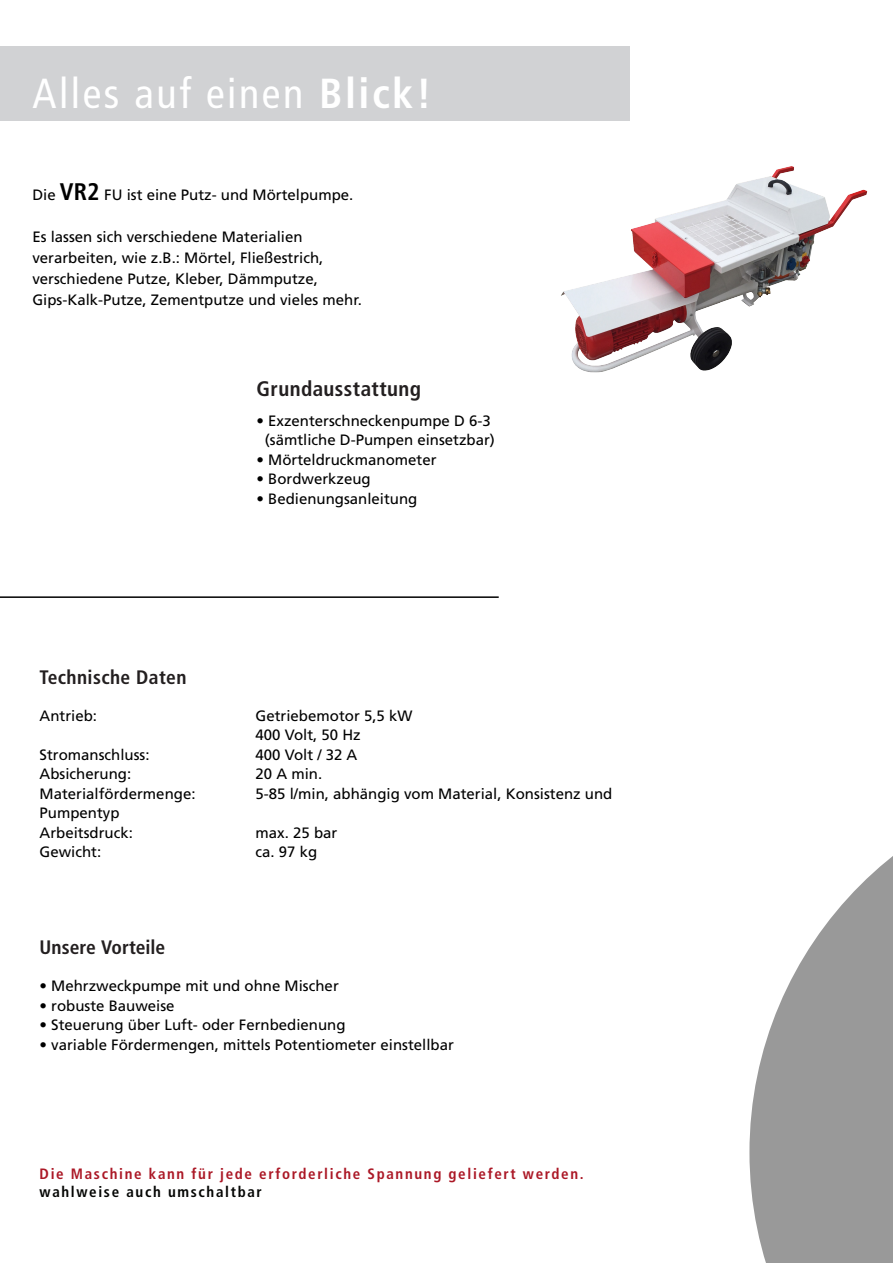
<style>
.page{position:relative;width:893px;height:1263px;background:#fff}
.page>*{position:absolute;margin:0;border:0;box-sizing:border-box;transform-origin:0 0}
.Unterüberschrift___l{font:condensed 42px "Frutiger LT Std";letter-spacing:.06em;color:#fff}
.Unterüberschrift___l-2{font:700 condensed 21px "Frutiger LT Std";letter-spacing:.02em;color:#231f20}
.Unterüberschrift___l-3{font:700 condensed 19.5px "Frutiger LT Std";letter-spacing:.02em;color:#231f20}
.Textkörper___zentrie{font:700 condensed 19.5px "Frutiger LT Std";letter-spacing:-.005em;color:#231f20}
.Rückseiteninfo{font:15px/21px "Frutiger LT Std";color:#000}
.Untertitel{font:700 condensed 15px "Frutiger LT Std";letter-spacing:.11em;color:#ab1826}
.Untertitel-2{font:700 condensed 15px "Frutiger LT Std";letter-spacing:.11em;color:#040503}
.s1{font-weight:700}
.s2{font-weight:700;font-stretch:condensed;font-size:24px}
</style>
<div class="page">
<svg style="left:749px;top:856px;width:144px;height:407px;fill:#999"></svg>
<div style="left:0;top:47px;width:629px;height:74px;background:#d1d2d4"></div>
<hr style="left:0;top:596px;width:499px;height:2px;background:#000">
<img style="left:561px;top:166px;width:306px;height:207px">
<p class="Unterüberschrift___l" style="left:32px;top:69px;width:401px">Alles auf einen <span class="s1">Blick!</span></p>
<p class="Rückseiteninfo" style="left:32px;top:184px;width:322px">Die <span class="s2">VR2</span> FU ist eine Putz- und Mörtelpumpe.</p>
<p class="Rückseiteninfo" style="left:32px;top:226px;width:272px">Es lassen sich verschiedene Materialien</p>
<p class="Rückseiteninfo" style="left:32px;top:247px;width:292px">verarbeiten, wie z.B.: Mörtel, Fließestrich,</p>
<p class="Rückseiteninfo" style="left:32px;top:268px;width:331px">verschiedene Putze, Kleber, Dämmputze,<br>Gips-Kalk-Putze, Zementputze und vieles mehr.</p>
<p class="Unterüberschrift___l-2" style="left:257px;top:376px;width:166px">Grundausstattung</p>
<p class="Unterüberschrift___l-3" style="left:40px;top:666px;width:148px">Technische Daten</p>
<p class="Rückseiteninfo" style="left:257px;top:410px;width:236px">• Exzenterschneckenpumpe D 6-3</p>
<p class="Rückseiteninfo" style="left:265px;top:430px;width:232px">(sämtliche D-Pumpen einsetzbar)</p>
<p class="Rückseiteninfo" style="left:257px;top:449px;width:182px">• Mörteldruckmanometer</p>
<p class="Rückseiteninfo" style="left:257px;top:469px;width:116px">• Bordwerkzeug</p>
<p class="Rückseiteninfo" style="left:257px;top:488px;width:162px">• Bedienungsanleitung</p>
<p class="Rückseiteninfo" style="left:40px;top:705px;width:59px">Antrieb:</p>
<p class="Rückseiteninfo" style="left:256px;top:705px;width:158px">Getriebemotor 5,5 kW</p>
<p class="Rückseiteninfo" style="left:256px;top:725px;width:107px">400 Volt, 50 Hz</p>
<p class="Rückseiteninfo" style="left:40px;top:744px;width:112px">Stromanschluss:</p>
<p class="Rückseiteninfo" style="left:256px;top:744px;width:103px">400 Volt / 32 A</p>
<p class="Rückseiteninfo" style="left:40px;top:764px;width:93px">Absicherung:</p>
<p class="Rückseiteninfo" style="left:256px;top:764px;width:68px">20 A min.</p>
<p class="Rückseiteninfo" style="left:40px;top:783px;width:157px">Materialfördermenge:</p>
<p class="Rückseiteninfo" style="left:256px;top:783px;width:358px">5-85 l/min, abhängig vom Material, Konsistenz und</p>
<p class="Rückseiteninfo" style="left:40px;top:803px;width:82px">Pumpentyp</p>
<p class="Rückseiteninfo" style="left:40px;top:822px;width:95px">Arbeitsdruck:</p>
<p class="Rückseiteninfo" style="left:256px;top:822px;width:83px">max. 25 bar</p>
<p class="Rückseiteninfo" style="left:40px;top:842px;width:63px">Gewicht:</p>
<p class="Rückseiteninfo" style="left:256px;top:842px;width:63px">ca. 97 kg</p>
<p class="Textkörper___zentrie" style="left:40px;top:936px;width:127px">Unsere Vorteile</p>
<p class="Rückseiteninfo" style="left:40px;top:976px;width:301px">• Mehrzweckpumpe mit und ohne Mischer</p>
<p class="Rückseiteninfo" style="left:40px;top:995px;width:137px">• robuste Bauweise</p>
<p class="Rückseiteninfo" style="left:40px;top:1015px;width:307px">• Steuerung über Luft- oder Fernbedienung</p>
<p class="Rückseiteninfo" style="left:40px;top:1034px;width:416px">• variable Fördermengen, mittels Potentiometer einstellbar</p>
<p class="Untertitel" style="left:40px;top:1164px;width:546px">Die Maschine kann für jede erforderliche Spannung geliefert werden.</p>
<p class="Untertitel-2" style="left:40px;top:1182px;width:224px">wahlweise auch umschaltbar</p>
</div>
